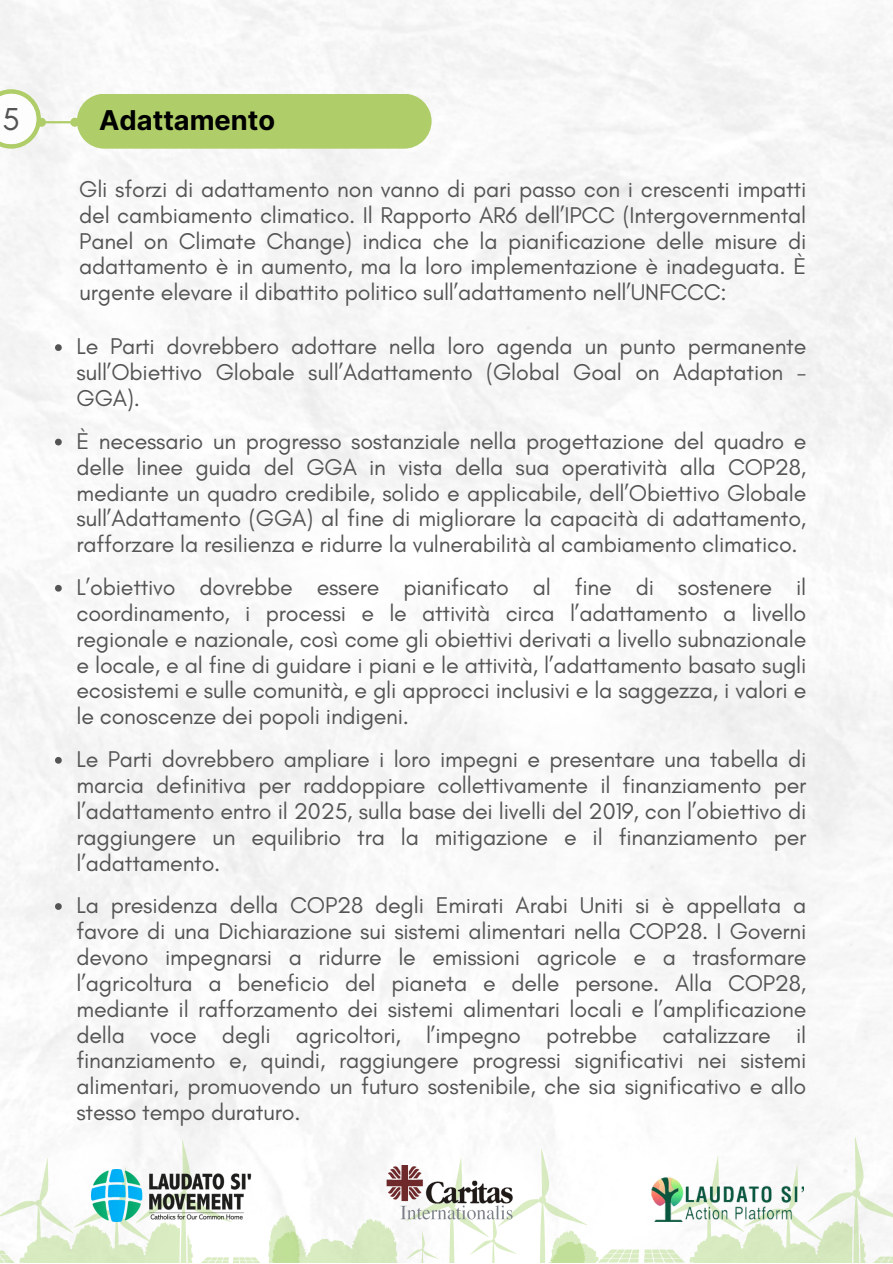
<style>
.page{position:relative;width:893px;height:1264px;background:#fff}
.page>*{position:absolute;margin:0;border:0;box-sizing:border-box;transform-origin:0 0}
.t1{font:32.4px "Glacial Indifference";color:#545454}
.t2{font:700 27.3px "Inter";color:#000}
.t3{font:23.25px/25.8px "Glacial Indifference";letter-spacing:-.01em;color:#545454;text-align:justify}
</style>
<div class="page">
<img style="left:0;top:0;width:892px;height:1136px">
<svg style="left:0;top:1136px;width:892px;height:126px"></svg>
<img style="left:91px;top:1169px;width:161px;height:52px">
<img style="left:640px;top:1176px;width:163px;height:45px">
<svg style="left:0;top:89px;width:41px;height:60px"></svg>
<hr style="left:45px;top:121px;width:26px;height:2px;background:#afcd68">
<div style="left:38px;top:119px;width:7px;height:7px;background:#afcd68;border-radius:50%"></div>
<div style="left:37px;top:118px;width:9px;height:9px;border:2px solid #afcd68;border-radius:50%"></div>
<div style="left:71px;top:119px;width:7px;height:7px;background:#afcd68;border-radius:50%"></div>
<div style="left:70px;top:118px;width:9px;height:9px;border:2px solid #afcd68;border-radius:50%"></div>
<div style="left:77px;top:94px;width:354px;height:55px;background:#afcd68"></div>
<svg style="left:55px;top:344px;width:7px;height:7px"></svg>
<svg style="left:55px;top:438px;width:7px;height:7px"></svg>
<svg style="left:55px;top:585px;width:7px;height:6px"></svg>
<svg style="left:55px;top:757px;width:7px;height:6px"></svg>
<svg style="left:55px;top:903px;width:7px;height:6px"></svg>
<img style="left:386px;top:1165px;width:128px;height:56px">
<p class="t1" style="left:2px;top:99px;width:19px">5</p>
<p class="t2" style="left:99px;top:104px;width:178px">Adattamento</p>
<p class="t3" style="left:79px;top:176px;width:728px">Gli sforzi di adattamento non vanno di pari passo con i crescenti impatti del cambiamento climatico. Il Rapporto AR6 dell’IPCC (Intergovernmental Panel on Climate Change) indica che la pianificazione delle misure di adattamento è in aumento, ma la loro implementazione è inadeguata. È urgente elevare il dibattito politico sull’adattamento nell’UNFCCC:</p>
<p class="t3" style="left:76px;top:333px;width:731px">Le Parti dovrebbero adottare nella loro agenda un punto permanente sull’Obiettivo Globale sull’Adattamento (Global Goal on Adaptation - GGA).</p>
<p class="t3" style="left:76px;top:428px;width:731px">È necessario un progresso sostanziale nella progettazione del quadro e delle linee guida del GGA in vista della sua operatività alla COP28, mediante un quadro credibile, solido e applicabile, dell’Obiettivo Globale sull’Adattamento (GGA) al fine di migliorare la capacità di adattamento, rafforzare la resilienza e ridurre la vulnerabilità al cambiamento climatico.</p>
<p class="t3" style="left:76px;top:574px;width:731px">L’obiettivo dovrebbe essere pianificato al fine di sostenere il coordinamento, i processi e le attività circa l’adattamento a livello regionale e nazionale, così come gli obiettivi derivati a livello subnazionale e locale, e al fine di guidare i piani e le attività, l’adattamento basato sugli ecosistemi e sulle comunità, e gli approcci inclusivi e la saggezza, i valori e le conoscenze dei popoli indigeni.</p>
<p class="t3" style="left:76px;top:746px;width:731px">Le Parti dovrebbero ampliare i loro impegni e presentare una tabella di marcia definitiva per raddoppiare collettivamente il finanziamento per l’adattamento entro il 2025, sulla base dei livelli del 2019, con l’obiettivo di raggiungere un equilibrio tra la mitigazione e il finanziamento per l’adattamento.</p>
<p class="t3" style="left:76px;top:892px;width:731px">La presidenza della COP28 degli Emirati Arabi Uniti si è appellata a favore di una Dichiarazione sui sistemi alimentari nella COP28. I Governi devono impegnarsi a ridurre le emissioni agricole e a trasformare l’agricoltura a beneficio del pianeta e delle persone. Alla COP28, mediante il rafforzamento dei sistemi alimentari locali e l’amplificazione della voce degli agricoltori, l’impegno potrebbe catalizzare il finanziamento e, quindi, raggiungere progressi significativi nei sistemi alimentari, promuovendo un futuro sostenibile, che sia significativo e allo stesso tempo duraturo.</p>
</div>
